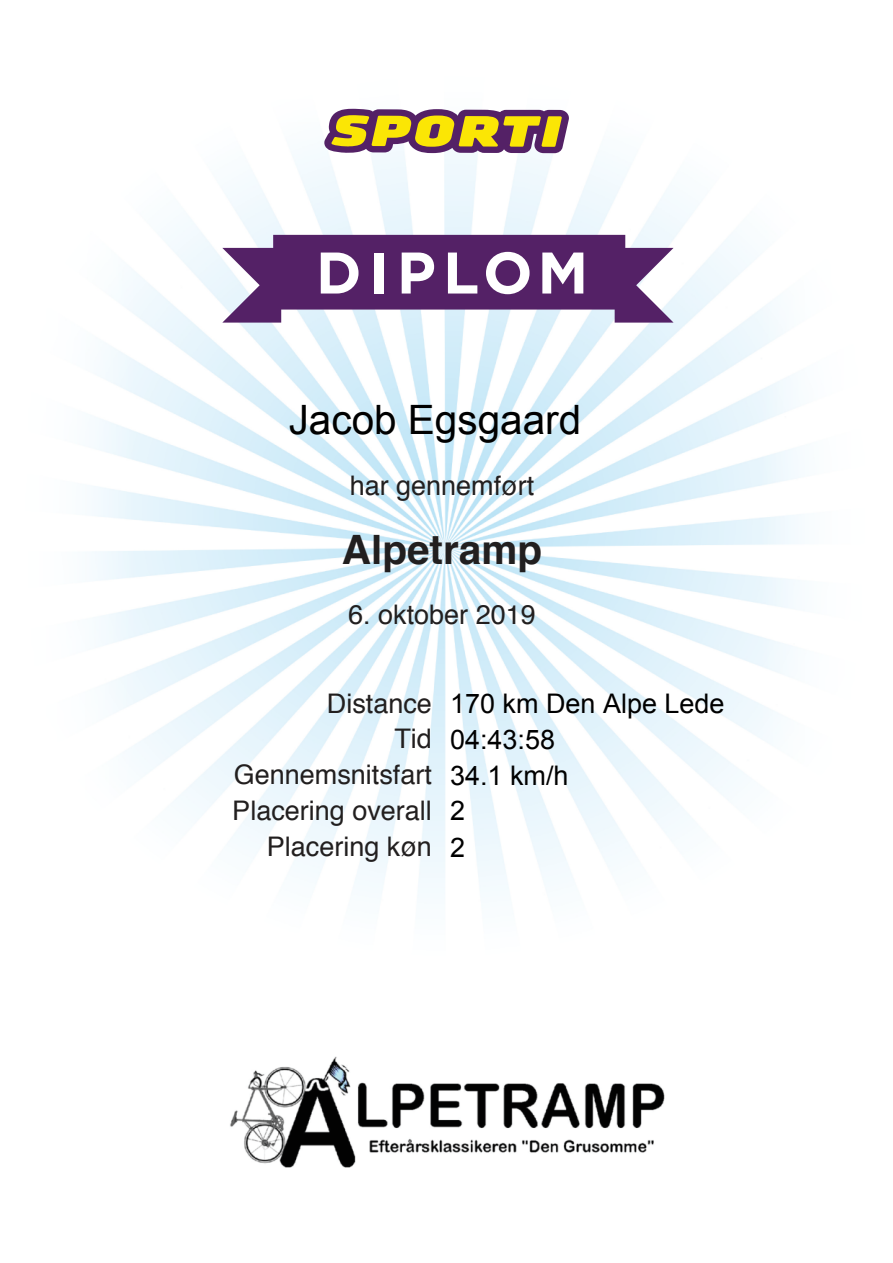
<style>
.page{position:relative;width:893px;height:1263px;background:#fff}
.page>*{position:absolute;margin:0;border:0;box-sizing:border-box;transform-origin:0 0}
.t1{font:700 58.5px "Gotham";letter-spacing:.12em;color:#fff}
.t2{font:40.5px "Arial";color:#000}
.t3{font:700 40.5px "Helvetica";color:#221f1f}
.t4{font:27px/36px "Helvetica";color:#221f1f;text-align:right}
.t5{font:27px/37.5px "Arial";color:#000}
</style>
<div class="page">
<img style="left:92px;top:108px;width:709px;height:789px">
<svg style="left:324px;top:109px;width:245px;height:44px;background:#aa884d"></svg>
<svg style="left:222px;top:235px;width:451px;height:88px;background:#754f86"></svg>
<img style="left:230px;top:1056px;width:435px;height:112px">
<div style="left:462px;top:1049px;width:215px;height:33px;background:#fff"></div>
<h1 class="t1" style="left:316px;top:239px;width:274px">DIPLOM</h1>
<h2 class="t2" style="left:289px;top:398px;width:294px">Jacob Egsgaard</h2>
<p class="t4" style="left:350px;top:470px;width:186px">har gennemført</p>
<h2 class="t3" style="left:342px;top:534px;width:202px">Alpetramp</h2>
<p class="t4" style="left:348px;top:599px;width:189px">6. oktober 2019</p>
<p class="t4" style="left:232px;top:687px;width:201px">Distance<br>Tid<br>Gennemsnitsfart<br>Placering overall<br>Placering køn</p>
<p class="t5" style="left:450px;top:685px;width:276px">170 km Den Alpe Lede</p>
<p class="t5" style="left:450px;top:722px;width:120px;line-height:36px">04:43:58<br>34.1 km/h</p>
<p class="t5" style="left:450px;top:791px;width:17px">2<br>2</p>
</div>
